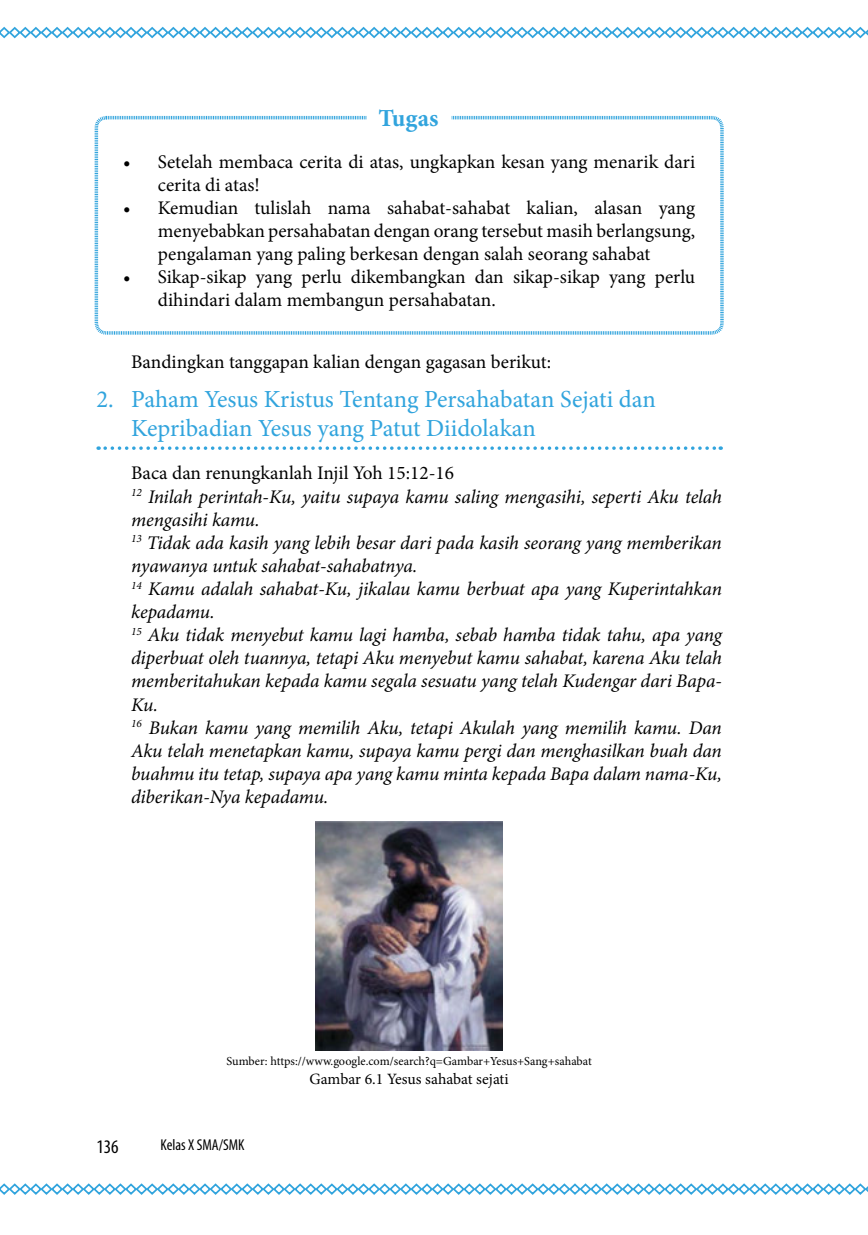
<style>
.page{position:relative;width:868px;height:1235px;background:#fff}
.page>*{position:absolute;margin:0;border:0;box-sizing:border-box;transform-origin:0 0}
.t1{font:24.5px/29.4px "Minion Pro";letter-spacing:-.005em;color:#31a4dd}
.t2{font:700 24.5px "Minion Pro";color:#31a4dd}
.t3{font:italic 19.25px/23.1px "Minion Pro";letter-spacing:-.01em;color:#000}
.t4{font:19.25px/23.1px "Minion Pro";color:#000}
.t5{font:condensed 19.25px "Myriad Pro";color:#000}
.t6{font:15.75px "Minion Pro";color:#000}
.t7{font:condensed 15.75px "Myriad Pro";color:#000}
.t8{font:12.25px "Minion Pro";letter-spacing:-.005em;color:#000}
.s1{font-style:normal}
</style>
<div class="page">
<svg style="left:0;top:26px;width:867px;height:13px"></svg>
<svg style="left:0;top:1183px;width:867px;height:12px"></svg>
<svg style="left:105px;top:446px;width:616px;height:4px"></svg>
<svg style="left:94px;top:115px;width:630px;height:220px"></svg>
<div style="left:367px;top:96px;width:84px;height:43px;background:#fff;border-radius:10px"></div>
<img style="left:315px;top:821px;width:187px;height:229px">
<p class="t2" style="left:378px;top:101px;width:61px">Tugas</p>
<p class="t4" style="left:158px;top:150px;width:538px;text-indent:-35px">• Setelah membaca cerita di atas, ungkapkan kesan yang menarik dari cerita di atas!</p>
<p class="t4" style="left:158px;top:196px;width:538px;text-align:justify;text-indent:-35px">• Kemudian tulislah nama sahabat-sahabat kalian, alasan yang menyebabkan persahabatan dengan orang tersebut masih berlangsung, pengalaman yang paling berkesan dengan salah seorang sahabat</p>
<p class="t4" style="left:158px;top:265px;width:538px;text-indent:-35px">• Sikap-sikap yang perlu dikembangkan dan sikap-sikap yang perlu dihindari dalam membangun persahabatan.</p>
<p class="t4" style="left:131px;top:350px;width:421px">Bandingkan tanggapan kalian dengan gagasan berikut:</p>
<p class="t1" style="left:131px;top:384px;width:526px;text-indent:-35px">2. Paham Yesus Kristus Tentang Persahabatan Sejati dan<br>Kepribadian Yesus yang Patut Diidolakan</p>
<p class="t3" style="left:131px;top:461px;width:592px"><span class="s1">Baca dan renungkanlah Injil Yoh 15:12-16<br></span><sup>12</sup> Inilah perintah-Ku, yaitu supaya kamu saling mengasihi, seperti Aku telah mengasihi kamu.<br><sup>13</sup> Tidak ada kasih yang lebih besar dari pada kasih seorang yang memberikan nyawanya untuk sahabat-sahabatnya.<br><sup>14</sup> Kamu adalah sahabat-Ku, jikalau kamu berbuat apa yang Kuperintahkan kepadamu.<br><sup>15</sup> Aku tidak menyebut kamu lagi hamba, sebab hamba tidak tahu, apa yang diperbuat oleh tuannya, tetapi Aku menyebut kamu sahabat, karena Aku telah memberitahukan kepada kamu segala sesuatu yang telah Kudengar dari Bapa-Ku.<br><sup>16</sup> Bukan kamu yang memilih Aku, tetapi Akulah yang memilih kamu. Dan Aku telah menetapkan kamu, supaya kamu pergi dan menghasilkan buah dan buahmu itu tetap, supaya apa yang kamu minta kepada Bapa dalam nama-Ku, diberikan-Nya kepadamu.</p>
<p class="t8" style="left:226px;top:1053px;width:366px">Sumber: https://www.google.com/search?q=Gambar+Yesus+Sang+sahabat</p>
<p class="t6" style="left:309px;top:1068px;width:200px">Gambar 6.1 Yesus sahabat sejati</p>
<p class="t5" style="left:96px;top:1134px;width:24px">136</p>
<p class="t7" style="left:160px;top:1135px;width:86px">Kelas X SMA/SMK</p>
</div>
